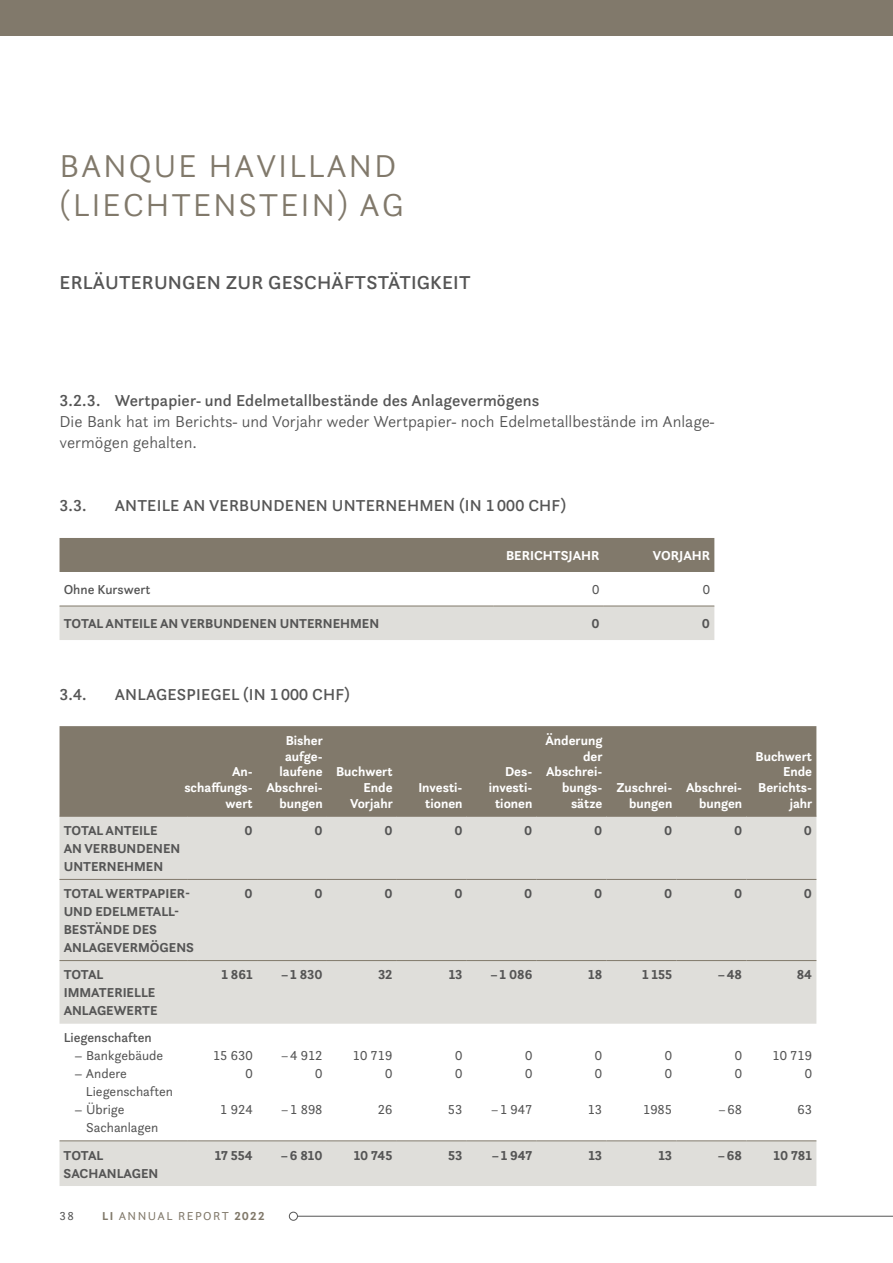
<style>
.page{position:relative;width:893px;height:1263px;background:#fff}
.page>*{position:absolute;margin:0;border:0;box-sizing:border-box;transform-origin:0 0}
.t1{font:300 33px/39px "Questa Sans";letter-spacing:.05em;color:#81796b}
.t2{font:500 19.5px "Questa Sans";letter-spacing:.01em;color:#555}
.t3{font:500 16.5px "Questa Sans";letter-spacing:.01em;color:#555}
.t4{font:300 16.5px/21px "Questa Sans";color:#555}
.t5{font:700 13.5px/18px "Questa Sans";color:#555}
.t6{font:700 13.5px/15.8px "Questa Sans";color:#fff;text-align:right}
.t7{font:13.5px/18px "Questa Sans";color:#555}
.t8{font:500 13.5px "Questa Sans";color:#555}
.t9{font:12px "Questa Sans";letter-spacing:.12em;color:#81796b}
.t10{font:12px "Questa Sans";color:#555}
.s1{font-weight:700}
</style>
<div class="page">
<div style="left:0;top:0;width:893px;height:36px;background:#81796b"></div>
<hr style="left:298px;top:1216px;width:595px;height:1px;background:#555">
<div style="left:289px;top:1212px;width:9px;height:8px;border:1px solid #555;border-radius:50%"></div>
<div style="left:60px;top:538px;width:654px;height:34px;background:#81796b"></div>
<div style="left:60px;top:607px;width:654px;height:33px;background:#dfdeda"></div>
<hr style="left:60px;top:606px;width:433px;height:1px;background:#81796b">
<hr style="left:493px;top:606px;width:111px;height:1px;background:#81796b">
<hr style="left:604px;top:606px;width:110px;height:1px;background:#81796b">
<div style="left:60px;top:726px;width:756px;height:90px;background:#81796b"></div>
<svg style="left:60px;top:817px;width:756px;height:369px;fill:#dfdeda"></svg>
<hr style="left:60px;top:816px;width:127px;height:1px;background:#81796b">
<hr style="left:187px;top:816px;width:70px;height:1px;background:#81796b">
<hr style="left:257px;top:816px;width:70px;height:1px;background:#81796b">
<hr style="left:327px;top:816px;width:70px;height:1px;background:#81796b">
<hr style="left:397px;top:816px;width:70px;height:1px;background:#81796b">
<hr style="left:467px;top:816px;width:70px;height:1px;background:#81796b">
<hr style="left:537px;top:816px;width:70px;height:1px;background:#81796b">
<hr style="left:607px;top:816px;width:70px;height:1px;background:#81796b">
<hr style="left:677px;top:816px;width:69px;height:1px;background:#81796b">
<hr style="left:746px;top:816px;width:70px;height:1px;background:#81796b">
<hr style="left:187px;top:1140px;width:70px;height:1px;background:#81796b">
<hr style="left:257px;top:1140px;width:70px;height:1px;background:#81796b">
<hr style="left:327px;top:1140px;width:70px;height:1px;background:#81796b">
<hr style="left:397px;top:1140px;width:70px;height:1px;background:#81796b">
<hr style="left:467px;top:1140px;width:70px;height:1px;background:#81796b">
<hr style="left:537px;top:1140px;width:70px;height:1px;background:#81796b">
<hr style="left:607px;top:1140px;width:70px;height:1px;background:#81796b">
<hr style="left:677px;top:1140px;width:69px;height:1px;background:#81796b">
<hr style="left:746px;top:1140px;width:70px;height:1px;background:#81796b">
<hr style="left:60px;top:1140px;width:127px;height:1px;background:#81796b">
<hr style="left:60px;top:879px;width:127px;height:1px;background:#81796b">
<hr style="left:60px;top:960px;width:127px;height:1px;background:#81796b">
<hr style="left:187px;top:960px;width:70px;height:1px;background:#81796b">
<hr style="left:257px;top:960px;width:70px;height:1px;background:#81796b">
<hr style="left:327px;top:960px;width:70px;height:1px;background:#81796b">
<hr style="left:397px;top:960px;width:70px;height:1px;background:#81796b">
<hr style="left:467px;top:960px;width:70px;height:1px;background:#81796b">
<hr style="left:537px;top:960px;width:70px;height:1px;background:#81796b">
<hr style="left:607px;top:960px;width:70px;height:1px;background:#81796b">
<hr style="left:677px;top:960px;width:69px;height:1px;background:#81796b">
<hr style="left:746px;top:960px;width:70px;height:1px;background:#81796b">
<hr style="left:187px;top:879px;width:70px;height:1px;background:#81796b">
<hr style="left:257px;top:879px;width:70px;height:1px;background:#81796b">
<hr style="left:327px;top:879px;width:70px;height:1px;background:#81796b">
<hr style="left:397px;top:879px;width:70px;height:1px;background:#81796b">
<hr style="left:467px;top:879px;width:70px;height:1px;background:#81796b">
<hr style="left:537px;top:879px;width:70px;height:1px;background:#81796b">
<hr style="left:607px;top:879px;width:70px;height:1px;background:#81796b">
<hr style="left:677px;top:879px;width:69px;height:1px;background:#81796b">
<hr style="left:746px;top:879px;width:70px;height:1px;background:#81796b">
<h1 class="t1" style="left:60px;top:146px;width:346px">BANQUE HAVILLAND (LIECHTENSTEIN) AG</h1>
<h2 class="t2" style="left:60px;top:270px;width:413px">ERLÄUTERUNGEN ZUR GESCHÄFTSTÄTIGKEIT</h2>
<p class="t3" style="left:60px;top:390px;width:481px">3.2.3. Wertpapier- und Edelmetallbestände des Anlagevermögens</p>
<p class="t4" style="left:60px;top:411px;width:656px">Die Bank hat im Berichts- und Vorjahr weder Wertpapier- noch Edelmetallbestände im Anlage&shy;vermögen gehalten.</p>
<p class="t3" style="left:60px;top:495px;width:29px">3.3.</p>
<p class="t3" style="left:115px;top:495px;width:453px">ANTEILE AN VERBUNDENEN UNTERNEHMEN (IN 1 000 CHF)</p>
<p class="t6" style="left:506px;top:547px;width:95px">BERICHTSJAHR</p>
<p class="t6" style="left:653px;top:547px;width:59px">VORJAHR</p>
<p class="t8" style="left:64px;top:581px;width:88px">Ohne Kurswert</p>
<p class="t7" style="left:592px;top:580px;width:9px">0</p>
<p class="t7" style="left:703px;top:580px;width:9px">0</p>
<p class="t5" style="left:64px;top:614px;width:317px">TOTAL ANTEILE AN VERBUNDENEN UNTERNEHMEN</p>
<p class="t5" style="left:591px;top:614px;width:10px">0</p>
<p class="t5" style="left:702px;top:614px;width:10px">0</p>
<p class="t3" style="left:60px;top:684px;width:29px">3.4.</p>
<p class="t3" style="left:115px;top:684px;width:237px">ANLAGESPIEGEL (IN 1 000 CHF)</p>
<p class="t6" style="left:184px;top:764px;width:70px">An&shy;schaffungs&shy;wert</p>
<p class="t6" style="left:266px;top:732px;width:58px">Bisher aufge&shy;laufene<br>Abschrei&shy;bungen</p>
<p class="t6" style="left:336px;top:764px;width:58px">Buchwert<br>Ende<br>Vorjahr</p>
<p class="t6" style="left:418px;top:779px;width:46px;text-align:center">Investi&shy;tionen</p>
<p class="t6" style="left:489px;top:764px;width:45px">Des&shy;investi&shy;tionen</p>
<p class="t6" style="left:545px;top:732px;width:59px">Änderung der<br>Abschrei&shy;bungs&shy;sätze</p>
<p class="t6" style="left:616px;top:779px;width:57px">Zuschrei&shy;bungen</p>
<p class="t6" style="left:686px;top:779px;width:58px">Abschrei&shy;bungen</p>
<p class="t6" style="left:756px;top:748px;width:58px">Buchwert<br>Ende<br>Berichts&shy;jahr</p>
<p class="t5" style="left:64px;top:821px;width:118px">TOTAL ANTEILE<br>AN VERBUNDENEN<br>UNTERNEHMEN</p>
<p class="t5" style="left:245px;top:821px;width:10px">0</p>
<p class="t5" style="left:314px;top:821px;width:10px">0</p>
<p class="t5" style="left:384px;top:821px;width:10px">0</p>
<p class="t5" style="left:454px;top:821px;width:10px">0</p>
<p class="t5" style="left:524px;top:821px;width:10px">0</p>
<p class="t5" style="left:594px;top:821px;width:10px">0</p>
<p class="t5" style="left:664px;top:821px;width:10px">0</p>
<p class="t5" style="left:734px;top:821px;width:10px">0</p>
<p class="t5" style="left:804px;top:821px;width:10px">0</p>
<p class="t5" style="left:64px;top:884px;width:128px">TOTAL WERTPAPIER-</p>
<p class="t5" style="left:245px;top:884px;width:10px">0</p>
<p class="t5" style="left:64px;top:902px;width:132px">UND EDELMETALL-<br>BESTÄNDE DES<br>ANLAGEVERMÖGENS</p>
<p class="t5" style="left:314px;top:884px;width:10px">0</p>
<p class="t5" style="left:384px;top:884px;width:10px">0</p>
<p class="t5" style="left:454px;top:884px;width:10px">0</p>
<p class="t5" style="left:524px;top:884px;width:10px">0</p>
<p class="t5" style="left:594px;top:884px;width:10px">0</p>
<p class="t5" style="left:664px;top:884px;width:10px">0</p>
<p class="t5" style="left:734px;top:884px;width:10px">0</p>
<p class="t5" style="left:804px;top:884px;width:10px">0</p>
<p class="t5" style="left:64px;top:965px;width:95px">TOTAL<br>IMMATERIELLE<br>ANLAGEWERTE</p>
<p class="t5" style="left:222px;top:965px;width:33px">1 861</p>
<p class="t5" style="left:281px;top:965px;width:43px">−1 830</p>
<p class="t5" style="left:378px;top:965px;width:16px">32</p>
<p class="t5" style="left:449px;top:965px;width:15px">13</p>
<p class="t5" style="left:491px;top:965px;width:43px">−1 086</p>
<p class="t5" style="left:588px;top:965px;width:16px">18</p>
<p class="t5" style="left:642px;top:965px;width:31px">1 155</p>
<p class="t5" style="left:718px;top:965px;width:26px">−48</p>
<p class="t5" style="left:797px;top:965px;width:17px">84</p>
<p class="t8" style="left:64px;top:1029px;width:89px">Liegenschaften</p>
<p class="t7" style="left:74px;top:1046px;width:90px">– Bankgebäude</p>
<p class="t7" style="left:86px;top:1064px;width:89px;text-indent:-12px">– Andere<br>Liegenschaften</p>
<p class="t7" style="left:86px;top:1100px;width:74px;text-indent:-12px">– Übrige<br>Sachanlagen</p>
<p class="t7" style="left:213px;top:1046px;width:41px;text-align:right">15 630<br>0</p>
<p class="t7" style="left:220px;top:1100px;width:34px">1 924</p>
<p class="t7" style="left:281px;top:1046px;width:43px;text-align:right">−4 912<br>0</p>
<p class="t7" style="left:281px;top:1100px;width:43px">−1 898</p>
<p class="t7" style="left:353px;top:1046px;width:41px;text-align:right">10 719<br>0</p>
<p class="t7" style="left:378px;top:1100px;width:16px">26</p>
<p class="t7" style="left:455px;top:1046px;width:9px">0<br>0</p>
<p class="t7" style="left:448px;top:1100px;width:16px">53</p>
<p class="t7" style="left:525px;top:1046px;width:9px">0<br>0</p>
<p class="t7" style="left:491px;top:1100px;width:43px">−1 947</p>
<p class="t7" style="left:595px;top:1046px;width:9px">0<br>0</p>
<p class="t7" style="left:588px;top:1100px;width:16px">13</p>
<p class="t7" style="left:665px;top:1046px;width:9px">0<br>0</p>
<p class="t7" style="left:643px;top:1100px;width:31px">1985</p>
<p class="t7" style="left:735px;top:1046px;width:9px">0<br>0</p>
<p class="t7" style="left:719px;top:1100px;width:25px">−68</p>
<p class="t7" style="left:772px;top:1046px;width:41px;text-align:right">10 719<br>0</p>
<p class="t7" style="left:797px;top:1100px;width:16px">63</p>
<p class="t5" style="left:64px;top:1146px;width:96px">TOTAL<br>SACHANLAGEN</p>
<p class="t5" style="left:215px;top:1146px;width:39px">17 554</p>
<p class="t5" style="left:281px;top:1146px;width:43px">−6 810</p>
<p class="t5" style="left:354px;top:1146px;width:40px">10 745</p>
<p class="t5" style="left:448px;top:1146px;width:16px">53</p>
<p class="t5" style="left:492px;top:1146px;width:42px">−1 947</p>
<p class="t5" style="left:588px;top:1146px;width:15px">13</p>
<p class="t5" style="left:658px;top:1146px;width:15px">13</p>
<p class="t5" style="left:718px;top:1146px;width:26px">−68</p>
<p class="t5" style="left:774px;top:1146px;width:40px">10 781</p>
<p class="t10" style="left:60px;top:1209px;width:16px">38</p>
<p class="t9" style="left:102px;top:1209px;width:164px"><span class="s1">LI</span> ANNUAL REPORT <span class="s1">2022</span></p>
</div>
